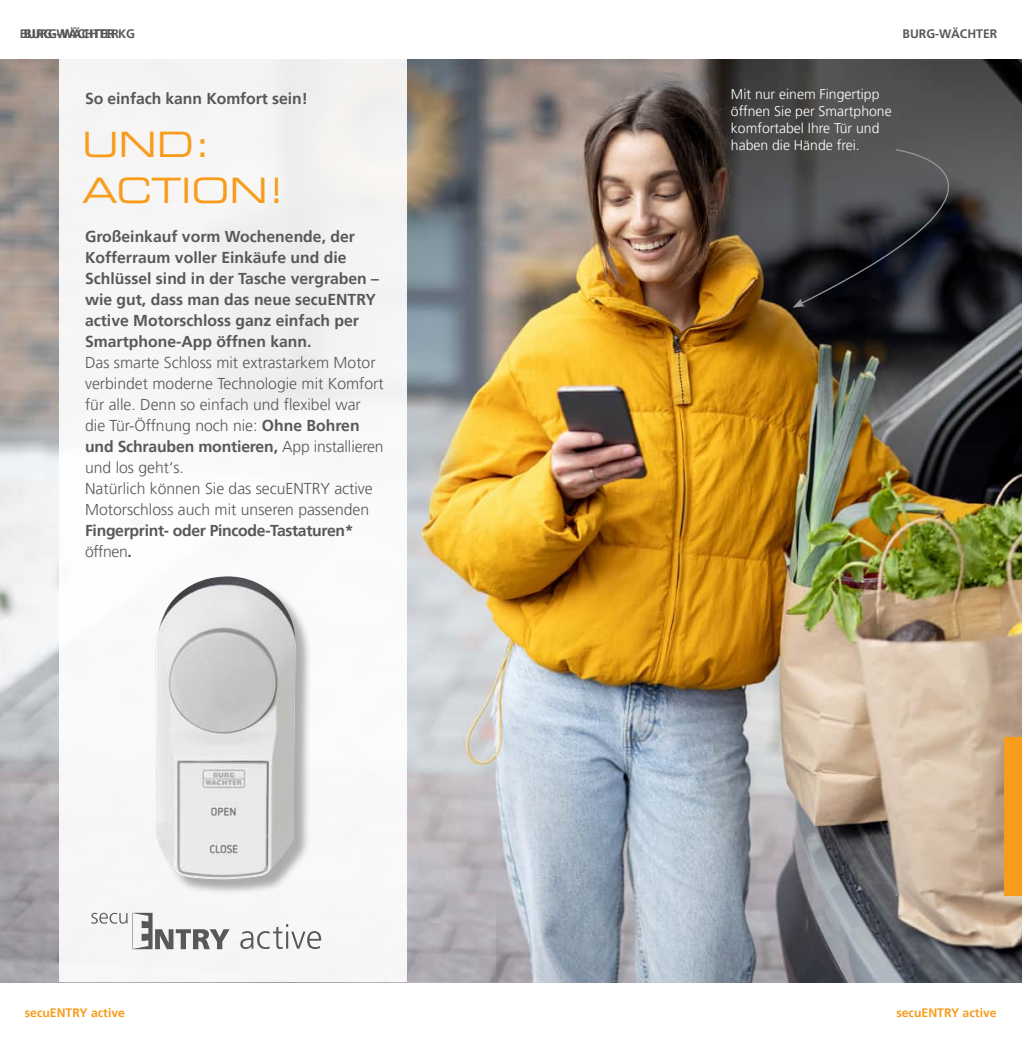
<style>
.page{position:relative;width:1022px;height:1042px;background:#fff}
.page>*{position:absolute;margin:0;border:0;box-sizing:border-box;transform-origin:0 0}
.t1{font:35px/45.5px "Eurostile LT Std Ex 2";color:#f89c1c}
.t2{font:300 15.75px/21px "Frutiger LT Pro";color:#57585a}
.t3{font:700 15.75px/21px "Frutiger LT Pro";color:#57585a}
.t4{font:700 15.75px/21px "Frutiger LT Pro";letter-spacing:-.02em;color:#57585a}
.t5{font:300 14px/16.8px "Frutiger LT Pro";color:#fff}
.t6{font:700 12.25px "Frutiger LT Pro";color:#f89c1c}
.t7{font:700 12.25px "Frutiger LT Pro";color:#57585a}
.s1{font-weight:700}
.s2{font-weight:300}
</style>
<div class="page">
<img style="left:0;top:60px;width:1022px;height:922px">
<div style="left:1005px;top:737px;width:17px;height:158px;background:#f89c1c"></div>
<svg style="left:792px;top:148px;width:230px;height:160px;background:#36373b"></svg>
<img style="left:496px;top:587px;width:66px;height:395px">
<div style="left:60px;top:60px;width:347px;height:922px;background:#f7f7f7"></div>
<svg style="left:91px;top:913px;width:139px;height:36px"></svg>
<svg style="left:240px;top:924px;width:81px;height:25px"></svg>
<div style="left:158px;top:579px;width:154px;height:316px;background:#231f20;opacity:.35"></div>
<img style="left:156px;top:576px;width:140px;height:303px">
<p class="t7" style="left:20px;top:26px;width:117px">BURG-WÄCHTER KG</p>
<p class="t7" style="left:902px;top:26px;width:96px">BURG-WÄCHTER</p>
<p class="t7" style="left:24px;top:26px;width:96px">BURG-WÄCHTER</p>
<p class="t3" style="left:85px;top:88px;width:224px">So einfach kann Komfort sein!</p>
<h1 class="t1" style="left:82px;top:121px;width:204px">UND:<br>ACTION!</h1>
<p class="t3" style="left:85px;top:226px;width:296px">Großeinkauf vorm Wochenende, der Kofferraum voller Einkäufe und die Schlüssel sind in der Tasche vergraben – wie gut, dass man das neue secuENTRY active Motorschloss ganz einfach per Smartphone-App öffnen kann.</p>
<p class="t2" style="left:85px;top:352px;width:300px">Das smarte Schloss mit extrastarkem Motor verbindet moderne Technologie mit Komfort für alle. Denn so einfach und flexibel war die Tür-Öffnung noch nie: <span class="s1">Ohne Bohren und Schrauben montieren,</span> App installieren und los geht‘s.<br>Natürlich können Sie das secuENTRY active Motorschloss auch mit unseren passenden</p>
<p class="t4" style="left:85px;top:519px;width:270px">Fingerprint- oder Pincode-Tastaturen* <span class="s2">öffnen</span>.</p>
<p class="t6" style="left:25px;top:1005px;width:102px">secuENTRY active</p>
<p class="t6" style="left:20px;top:1005px;width:8px">4</p>
<p class="t6" style="left:45px;top:1005px;width:102px">secuENTRY Home</p>
<p class="t6" style="left:92px;top:1005px;width:29px">Hom</p>
<p class="t5" style="left:731px;top:86px;width:162px">Mit nur einem Fingertipp öffnen Sie per Smartphone komfortabel Ihre Tür und haben die Hände frei.</p>
<p class="t6" style="left:896px;top:1005px;width:102px">secuENTRY active</p>
</div>
